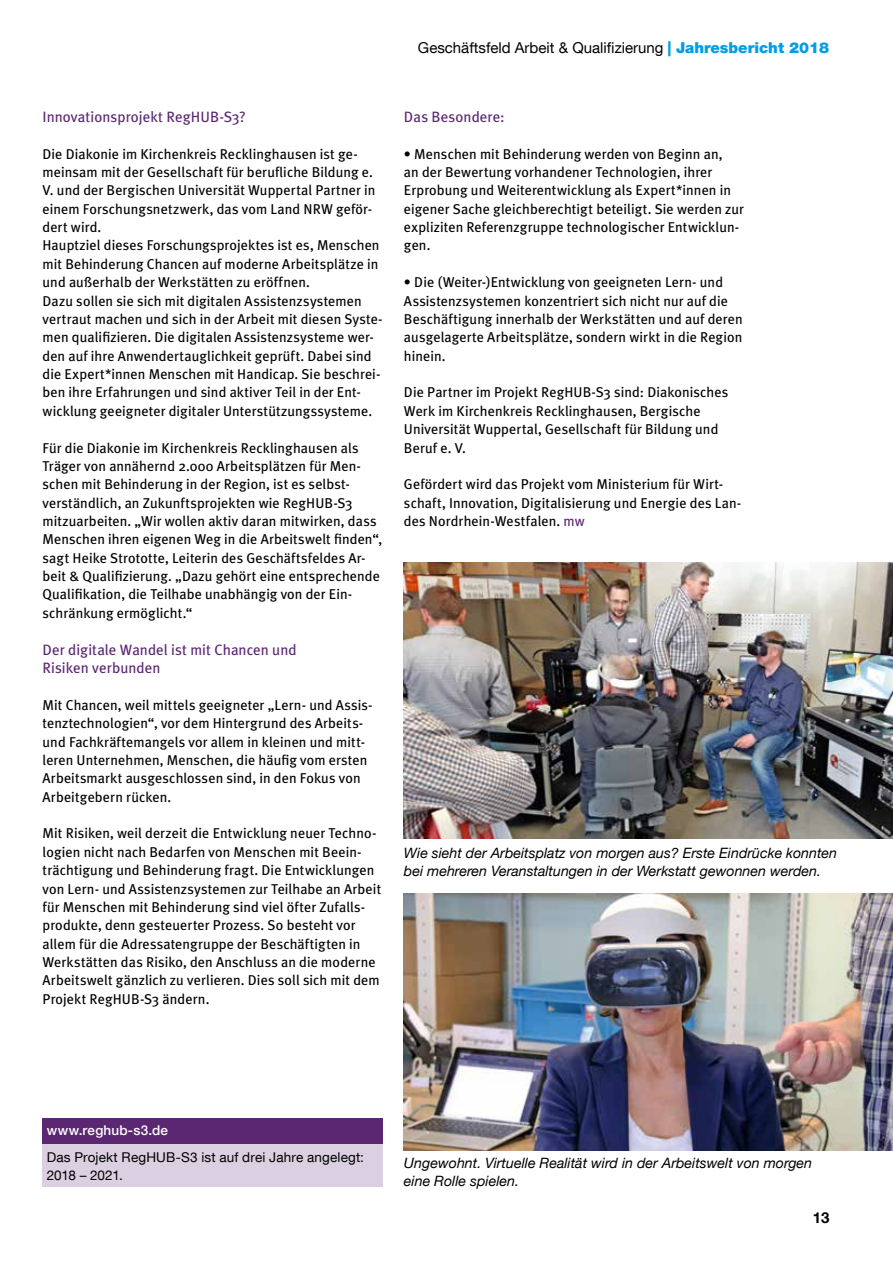
<style>
.page{position:relative;width:893px;height:1263px;background:#fff}
.page>*{position:absolute;margin:0;border:0;box-sizing:border-box;transform-origin:0 0}
.t1{font:15px/18.3px "Meta Plus";color:#5b2773}
.t2{font:15px "Helvetica Neue LT Com";color:#000}
.t3{font:700 15px "Helvetica Neue LT Com";color:#000}
.t4{font:14.25px/18.3px "Meta Plus";letter-spacing:.005em;color:#000}
.t5{font:italic 14.25px/18px "Helvetica Neue";color:#000}
.t6{font:13.5px/18px "Helvetica Neue LT Com";letter-spacing:.01em;color:#000}
.t7{font:500 13.5px "Helvetica Neue";letter-spacing:.02em;color:#fff}
.s1{font-weight:900;color:#009ee3}
.s2{color:#5b2773}
</style>
<div class="page">
<div style="left:43px;top:1118px;width:340px;height:26px;background:#5b2773"></div>
<div style="left:43px;top:1144px;width:340px;height:42px;background:#dbd0e2"></div>
<img style="left:404px;top:563px;width:489px;height:275px">
<img style="left:404px;top:894px;width:489px;height:257px">
<p class="t1" style="left:43px;top:107px;width:205px">Innovationsprojekt RegHUB-S3?</p>
<p class="t4" style="left:43px;top:144px;width:342px">Die Diakonie im Kirchenkreis Recklinghausen ist ge&shy;meinsam mit der Gesellschaft für berufliche Bildung e.<br>V. und der Bergischen Universität Wuppertal Partner in einem Forschungsnetzwerk, das vom Land NRW geför&shy;dert wird.<br>Hauptziel dieses Forschungsprojektes ist es, Menschen mit Behinderung Chancen auf moderne Arbeitsplätze in und außerhalb der Werkstätten zu eröffnen.<br>Dazu sollen sie sich mit digitalen Assistenzsystemen vertraut machen und sich in der Arbeit mit diesen Syste&shy;men qualifizieren. Die digitalen Assistenzsysteme wer&shy;den auf ihre Anwendertauglichkeit geprüft. Dabei sind die Expert*innen Menschen mit Handicap. Sie beschrei&shy;ben ihre Erfahrungen und sind aktiver Teil in der Ent&shy;wicklung geeigneter digitaler Unterstützungssysteme.</p>
<p class="t4" style="left:43px;top:438px;width:341px">Für die Diakonie im Kirchenkreis Recklinghausen als Träger von annähernd 2.000 Arbeitsplätzen für Men&shy;schen mit Behinderung in der Region, ist es selbst&shy;verständlich, an Zukunftsprojekten wie RegHUB-S3 mitzuarbeiten. „Wir wollen aktiv daran mitwirken, dass Menschen ihren eigenen Weg in die Arbeitswelt finden“, sagt Heike Strototte, Leiterin des Geschäftsfeldes Ar&shy;beit &amp; Qualifizierung. „Dazu gehört eine entsprechende Qualifikation, die Teilhabe unabhängig von der Ein&shy;schränkung ermöglicht.“</p>
<p class="t1" style="left:43px;top:640px;width:256px">Der digitale Wandel ist mit Chancen und<br>Risiken verbunden</p>
<p class="t4" style="left:43px;top:696px;width:332px">Mit Chancen, weil mittels geeigneter „Lern- und Assis&shy;tenztechnologien“, vor dem Hintergrund des Arbeits&shy;und Fachkräftemangels vor allem in kleinen und mitt&shy;leren Unternehmen, Menschen, die häufig vom ersten Arbeitsmarkt ausgeschlossen sind, in den Fokus von Arbeitgebern rücken.</p>
<p class="t4" style="left:43px;top:824px;width:340px">Mit Risiken, weil derzeit die Entwicklung neuer Techno&shy;logien nicht nach Bedarfen von Menschen mit Beein&shy;trächtigung und Behinderung fragt. Die Entwicklungen von Lern- und Assistenzsystemen zur Teilhabe an Arbeit für Menschen mit Behinderung sind viel öfter Zufalls&shy;produkte, denn gesteuerter Prozess. So besteht vor allem für die Adressatengruppe der Beschäftigten in Werkstätten das Risiko, den Anschluss an die moderne Arbeitswelt gänzlich zu verlieren. Dies soll sich mit dem Projekt RegHUB-S3 ändern.</p>
<p class="t2" style="left:418px;top:39px;width:413px">Geschäftsfeld Arbeit &amp; Qualifizierung <span class="s1">| Jahresbericht 2018</span></p>
<p class="t1" style="left:404px;top:107px;width:102px">Das Besondere:</p>
<p class="t4" style="left:404px;top:144px;width:342px">• Menschen mit Behinderung werden von Beginn an,<br>an der Bewertung vorhandener Technologien, ihrer Erprobung und Weiterentwicklung als Expert*innen in eigener Sache gleichberechtigt beteiligt. Sie werden zur expliziten Referenzgruppe technologischer Entwicklun&shy;gen.</p>
<p class="t4" style="left:404px;top:273px;width:340px">• Die (Weiter-)Entwicklung von geeigneten Lern- und Assistenzsystemen konzentriert sich nicht nur auf die Beschäftigung innerhalb der Werkstätten und auf deren ausgelagerte Arbeitsplätze, sondern wirkt in die Region hinein.</p>
<p class="t4" style="left:404px;top:383px;width:326px">Die Partner im Projekt RegHUB-S3 sind: Diakonisches Werk im Kirchenkreis Recklinghausen, Bergische Universität Wuppertal, Gesellschaft für Bildung und Beruf e. V.</p>
<p class="t4" style="left:404px;top:475px;width:339px">Gefördert wird das Projekt vom Ministerium für Wirt&shy;schaft, Innovation, Digitalisierung und Energie des Lan&shy;des Nordrhein-Westfalen. <span class="s2">mw</span></p>
<p class="t5" style="left:404px;top:845px;width:435px">Wie sieht der Arbeitsplatz von morgen aus? Erste Eindrücke konnten bei mehreren Veranstaltungen in der Werkstatt gewonnen werden.</p>
<p class="t7" style="left:47px;top:1119px;width:123px">www.reghub-s3.de</p>
<p class="t6" style="left:47px;top:1148px;width:319px">Das Projekt RegHUB-S3 ist auf drei Jahre angelegt:<br>2018 – 2021.</p>
<p class="t5" style="left:404px;top:1155px;width:410px">Ungewohnt. Virtuelle Realität wird in der Arbeitswelt von morgen eine Rolle spielen.</p>
<p class="t3" style="left:813px;top:1208px;width:18px">13</p>
</div>
